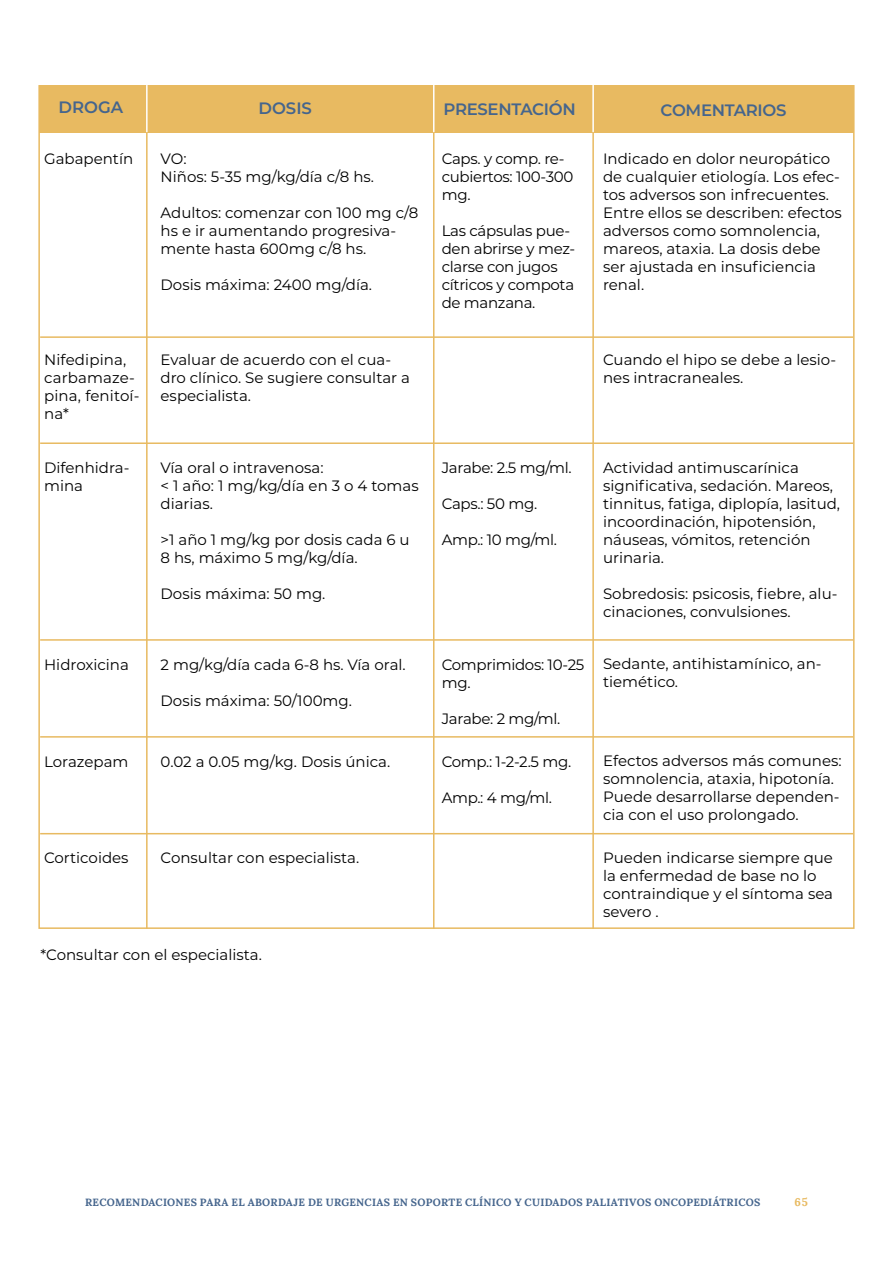
<style>
.page{position:relative;width:893px;height:1263px;background:#fff}
.page>*{position:absolute;margin:0;border:0;box-sizing:border-box;transform-origin:0 0}
.t1{font:600 16.5px "Montserrat";letter-spacing:-.02em;color:#45658d}
.t2{font:15px/18px "Montserrat";color:#000}
.t3{font:15px/18px "Montserrat";letter-spacing:-.02em;color:#000}
.t4{font:11.25px "Lora";color:#e8ba61}
.t5{font:10.5px "Lora";letter-spacing:.025em;color:#45658d}
</style>
<div class="page">
<div style="left:39px;top:85px;width:815px;height:47px;background:#e8ba61"></div>
<hr style="left:40px;top:336px;width:813px;height:2px;background:#e8ba61">
<hr style="left:40px;top:442px;width:813px;height:2px;background:#e8ba61">
<hr style="left:40px;top:639px;width:813px;height:2px;background:#e8ba61">
<hr style="left:40px;top:736px;width:813px;height:2px;background:#e8ba61">
<hr style="left:40px;top:833px;width:813px;height:1px;background:#e8ba61">
<hr style="left:146px;top:129px;width:2px;height:800px;background:#e8ba61">
<hr style="left:433px;top:129px;width:1px;height:800px;background:#e8ba61">
<hr style="left:592px;top:129px;width:2px;height:800px;background:#e8ba61">
<hr style="left:146px;top:85px;width:2px;height:47px;background:#fff">
<hr style="left:433px;top:85px;width:1px;height:47px;background:#fff">
<hr style="left:592px;top:85px;width:2px;height:47px;background:#fff">
<p class="t1" style="left:59px;top:97px;width:66px">DROGA</p>
<p class="t1" style="left:258px;top:98px;width:55px">DOSIS</p>
<p class="t1" style="left:444px;top:98px;width:134px">PRESENTACIÓN</p>
<p class="t1" style="left:661px;top:100px;width:127px">COMENTARIOS</p>
<p class="t2" style="left:44px;top:149px;width:91px">Gabapentín</p>
<p class="t2" style="left:161px;top:149px;width:215px">VO:<br>Niños: 5-35 mg/kg/día c/8 hs.</p>
<p class="t2" style="left:161px;top:203px;width:259px">Adultos: comenzar con 100 mg c/8 hs e ir aumentando progresiva&shy;mente hasta 600mg c/8 hs.</p>
<p class="t2" style="left:161px;top:275px;width:213px">Dosis máxima: 2400 mg/día.</p>
<p class="t3" style="left:442px;top:149px;width:133px">Caps. y comp. re&shy;cubiertos: 100-300 mg.</p>
<p class="t3" style="left:442px;top:221px;width:135px">Las cápsulas pue&shy;den abrirse y mez&shy;clarse con jugos cítricos y compota de manzana.</p>
<p class="t2" style="left:603px;top:149px;width:240px">Indicado en dolor neuropático de cualquier etiología. Los efec&shy;tos adversos son infrecuentes.<br>Entre ellos se describen: efectos adversos como somnolencia, mareos, ataxia. La dosis debe ser ajustada en insuficiencia renal.</p>
<p class="t2" style="left:44px;top:350px;width:97px">Nifedipina, carbamaze&shy;pina, fenitoí&shy;na*</p>
<p class="t2" style="left:161px;top:350px;width:251px">Evaluar de acuerdo con el cua&shy;dro clínico. Se sugiere consultar a especialista.</p>
<p class="t2" style="left:603px;top:350px;width:235px">Cuando el hipo se debe a lesio&shy;nes intracraneales.</p>
<p class="t2" style="left:44px;top:458px;width:87px">Difenhidra&shy;mina</p>
<p class="t2" style="left:44px;top:655px;width:86px">Hidroxicina</p>
<p class="t2" style="left:44px;top:752px;width:86px">Lorazepam</p>
<p class="t2" style="left:44px;top:849px;width:86px">Corticoides</p>
<p class="t2" style="left:161px;top:458px;width:260px">Vía oral o intravenosa:<br>&lt; 1 año: 1 mg/kg/día en 3 o 4 tomas diarias.</p>
<p class="t2" style="left:161px;top:530px;width:251px">&gt;1 año 1 mg/kg por dosis cada 6 u<br>8 hs, máximo 5 mg/kg/día.</p>
<p class="t2" style="left:161px;top:584px;width:166px">Dosis máxima: 50 mg.</p>
<p class="t2" style="left:161px;top:655px;width:247px">2 mg/kg/día cada 6-8 hs. Vía oral.</p>
<p class="t2" style="left:161px;top:691px;width:193px">Dosis máxima: 50/100mg.</p>
<p class="t2" style="left:161px;top:752px;width:231px">0.02 a 0.05 mg/kg. Dosis única.</p>
<p class="t2" style="left:161px;top:849px;width:200px">Consultar con especialista.</p>
<p class="t3" style="left:442px;top:458px;width:131px">Jarabe: 2.5 mg/ml.</p>
<p class="t2" style="left:442px;top:494px;width:97px">Caps.: 50 mg.</p>
<p class="t2" style="left:442px;top:530px;width:117px">Amp.: 10 mg/ml.</p>
<p class="t3" style="left:442px;top:655px;width:144px">Comprimidos: 10-25 mg.</p>
<p class="t3" style="left:442px;top:709px;width:120px">Jarabe: 2 mg/ml.</p>
<p class="t2" style="left:442px;top:752px;width:131px">Comp.: 1-2-2.5 mg.</p>
<p class="t2" style="left:442px;top:788px;width:112px">Amp.: 4 mg/ml.</p>
<p class="t2" style="left:603px;top:458px;width:239px">Actividad antimuscarínica significativa, sedación. Mareos, tinnitus, fatiga, diplopía, lasitud, incoordinación, hipotensión, náuseas, vómitos, retención urinaria.</p>
<p class="t2" style="left:603px;top:584px;width:236px">Sobredosis: psicosis, fiebre, alu&shy;cinaciones, convulsiones.</p>
<p class="t2" style="left:603px;top:655px;width:220px">Sedante, antihistamínico, an&shy;tiemético.</p>
<p class="t2" style="left:603px;top:751px;width:240px">Efectos adversos más comunes: somnolencia, ataxia, hipotonía.<br>Puede desarrollarse dependen&shy;cia con el uso prolongado.</p>
<p class="t2" style="left:603px;top:848px;width:231px">Pueden indicarse siempre que la enfermedad de base no lo contraindique y el síntoma sea severo .</p>
<p class="t2" style="left:40px;top:945px;width:223px">*Consultar con el especialista.</p>
<p class="t5" style="left:85px;top:1194px;width:677px">RECOMENDACIONES PARA EL ABORDAJE DE URGENCIAS EN SOPORTE CLÍNICO Y CUIDADOS PALIATIVOS ONCOPEDIÁTRICOS</p>
<p class="t4" style="left:794px;top:1193px;width:15px">65</p>
</div>
